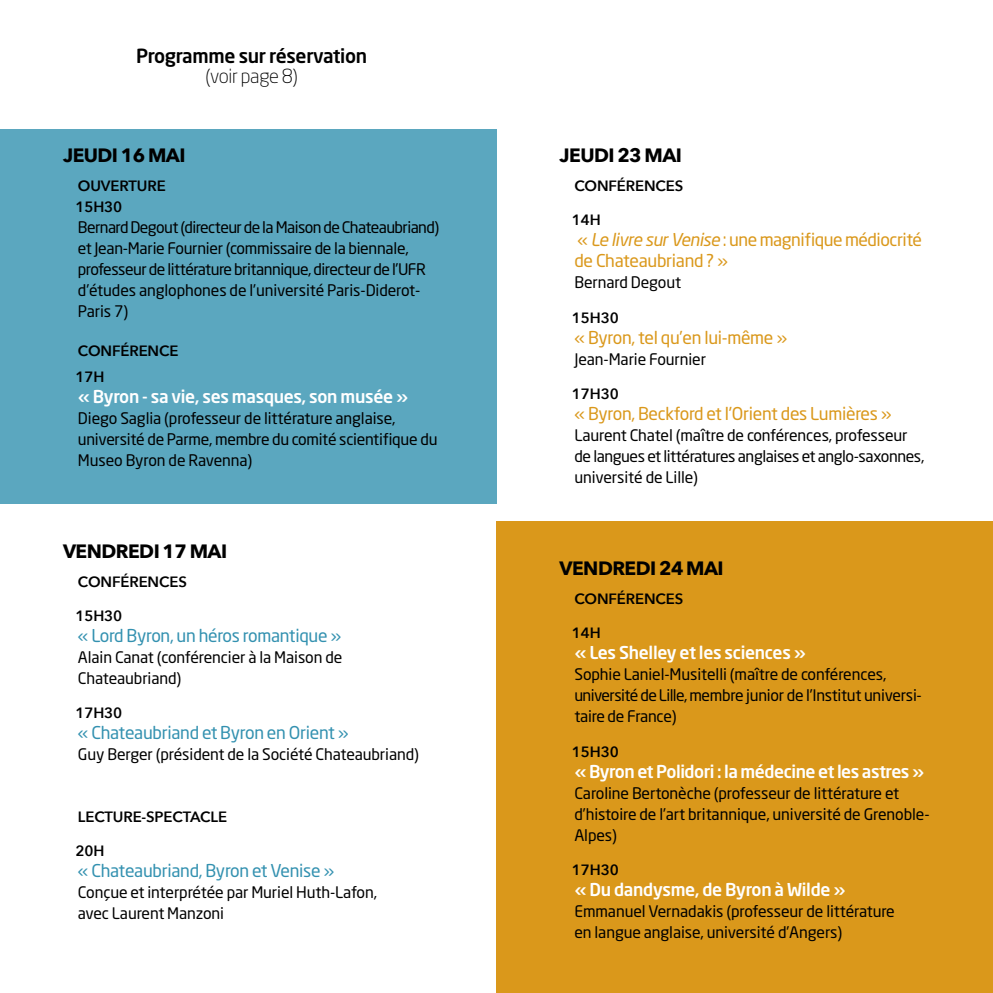
<style>
.page{position:relative;width:993px;height:993px;background:#fff}
.page>*{position:absolute;margin:0;border:0;box-sizing:border-box;transform-origin:0 0}
.t1{font:700 19.25px "Avenir Next";letter-spacing:-.03em;color:#000}
.t2{font:500 19.25px "Neo Sans";letter-spacing:-.02em;color:#000}
.t3{font:300 19.25px "Neo Sans";letter-spacing:-.015em;color:#000}
.t4{font:500 17.5px "Neo Sans";letter-spacing:-.02em;color:#fff}
.t5{font:17.5px/21px "Neo Sans";letter-spacing:-.015em;color:#da981b}
.t6{font:17.5px "Neo Sans";letter-spacing:-.015em;color:#3391b0}
.t7{font:15.75px/21px "Neo Sans";letter-spacing:-.005em;color:#000}
.t8{font:15.75px/21px "Neo Sans";letter-spacing:-.03em;color:#000}
.t9{font:15.75px/21px "Neo Sans";letter-spacing:-.025em;color:#000}
.t10{font:600 14.88px/21px "Avenir Next";letter-spacing:-.01em;color:#000}
.s1{font-style:italic}
</style>
<div class="page">
<div style="left:496px;top:521px;width:496px;height:471px;background:#da981b"></div>
<div style="left:0;top:129px;width:496px;height:374px;background:#5ba7bf"></div>
<p class="t2" style="left:136px;top:44px;width:232px">Programme sur réservation</p>
<p class="t3" style="left:205px;top:65px;width:94px">(voir page 8)</p>
<p class="t1" style="left:63px;top:138px;width:124px">JEUDI 16 MAI</p>
<p class="t10" style="left:75px;top:175px;width:92px">OUVERTURE<br>15H30</p>
<p class="t8" style="left:78px;top:216px;width:362px">Bernard Degout (directeur de la Maison de Chateaubriand) et Jean-Marie Fournier (commissaire de la biennale, professeur de littérature britannique, directeur de l’UFR d’études anglophones de l’université Paris-Diderot-Paris 7)</p>
<p class="t10" style="left:75px;top:337px;width:104px;line-height:25.9px">CONFÉRENCE<br>17H</p>
<p class="t4" style="left:78px;top:385px;width:331px">« Byron - sa vie, ses masques, son musée »</p>
<p class="t7" style="left:78px;top:407px;width:361px">Diego Saglia (professeur de littérature anglaise, université de Parme, membre du comité scientifique du<br>Museo Byron de Ravenna)</p>
<p class="t1" style="left:63px;top:534px;width:166px">VENDREDI 17 MAI</p>
<p class="t10" style="left:78px;top:570px;width:110px">CONFÉRENCES</p>
<p class="t10" style="left:75px;top:605px;width:48px">15H30</p>
<p class="t6" style="left:78px;top:625px;width:265px">« Lord Byron, un héros romantique »</p>
<p class="t7" style="left:78px;top:646px;width:266px">Alain Canat (conférencier à la Maison de<br>Chateaubriand)</p>
<p class="t10" style="left:75px;top:702px;width:48px">17H30</p>
<p class="t6" style="left:78px;top:722px;width:272px">« Chateaubriand et Byron en Orient »</p>
<p class="t7" style="left:78px;top:743px;width:342px">Guy Berger (président de la Société Chateaubriand)</p>
<p class="t10" style="left:78px;top:805px;width:151px">LECTURE-SPECTACLE</p>
<p class="t10" style="left:75px;top:839px;width:30px">20H</p>
<p class="t6" style="left:78px;top:859px;width:258px">« Chateaubriand, Byron et Venise »</p>
<p class="t7" style="left:78px;top:881px;width:300px">Conçue et interprétée par Muriel Huth-Lafon, avec Laurent Manzoni</p>
<p class="t1" style="left:559px;top:138px;width:124px">JEUDI 23 MAI</p>
<p class="t10" style="left:574px;top:175px;width:110px">CONFÉRENCES</p>
<p class="t10" style="left:571px;top:209px;width:30px">14H</p>
<p class="t5" style="left:574px;top:229px;width:349px">« <span class="s1">Le livre sur Venise</span> : une magnifique médiocrité de Chateaubriand ? »</p>
<p class="t7" style="left:574px;top:272px;width:108px">Bernard Degout</p>
<p class="t10" style="left:571px;top:306px;width:48px">15H30</p>
<p class="t5" style="left:574px;top:326px;width:214px">« Byron, tel qu’en lui-même »</p>
<p class="t7" style="left:574px;top:348px;width:133px">Jean-Marie Fournier</p>
<p class="t10" style="left:571px;top:382px;width:48px">17H30</p>
<p class="t5" style="left:574px;top:402px;width:318px">« Byron, Beckford et l'Orient des Lumières »</p>
<p class="t9" style="left:574px;top:424px;width:351px">Laurent Chatel (maître de conférences, professeur de langues et littératures anglaises et anglo-saxonnes, université de Lille)</p>
<p class="t1" style="left:559px;top:551px;width:166px">VENDREDI 24 MAI</p>
<p class="t10" style="left:574px;top:588px;width:110px">CONFÉRENCES</p>
<p class="t10" style="left:571px;top:622px;width:30px">14H</p>
<p class="t4" style="left:574px;top:641px;width:233px">« Les Shelley et les sciences »</p>
<p class="t7" style="left:574px;top:663px;width:349px">Sophie Laniel-Musitelli (maître de conférences, université de Lille, membre junior de l’Institut universi&shy;taire de France)</p>
<p class="t10" style="left:571px;top:740px;width:48px">15H30</p>
<p class="t4" style="left:574px;top:759px;width:351px">« Byron et Polidori : la médecine et les astres »</p>
<p class="t7" style="left:574px;top:781px;width:356px">Caroline Bertonèche (professeur de littérature et d’histoire de l’art britannique, université de Grenoble-<br>Alpes)</p>
<p class="t10" style="left:571px;top:858px;width:48px">17H30</p>
<p class="t4" style="left:574px;top:878px;width:272px">« Du dandysme, de Byron à Wilde »</p>
<p class="t7" style="left:574px;top:900px;width:322px">Emmanuel Vernadakis (professeur de littérature en langue anglaise, université d’Angers)</p>
</div>
